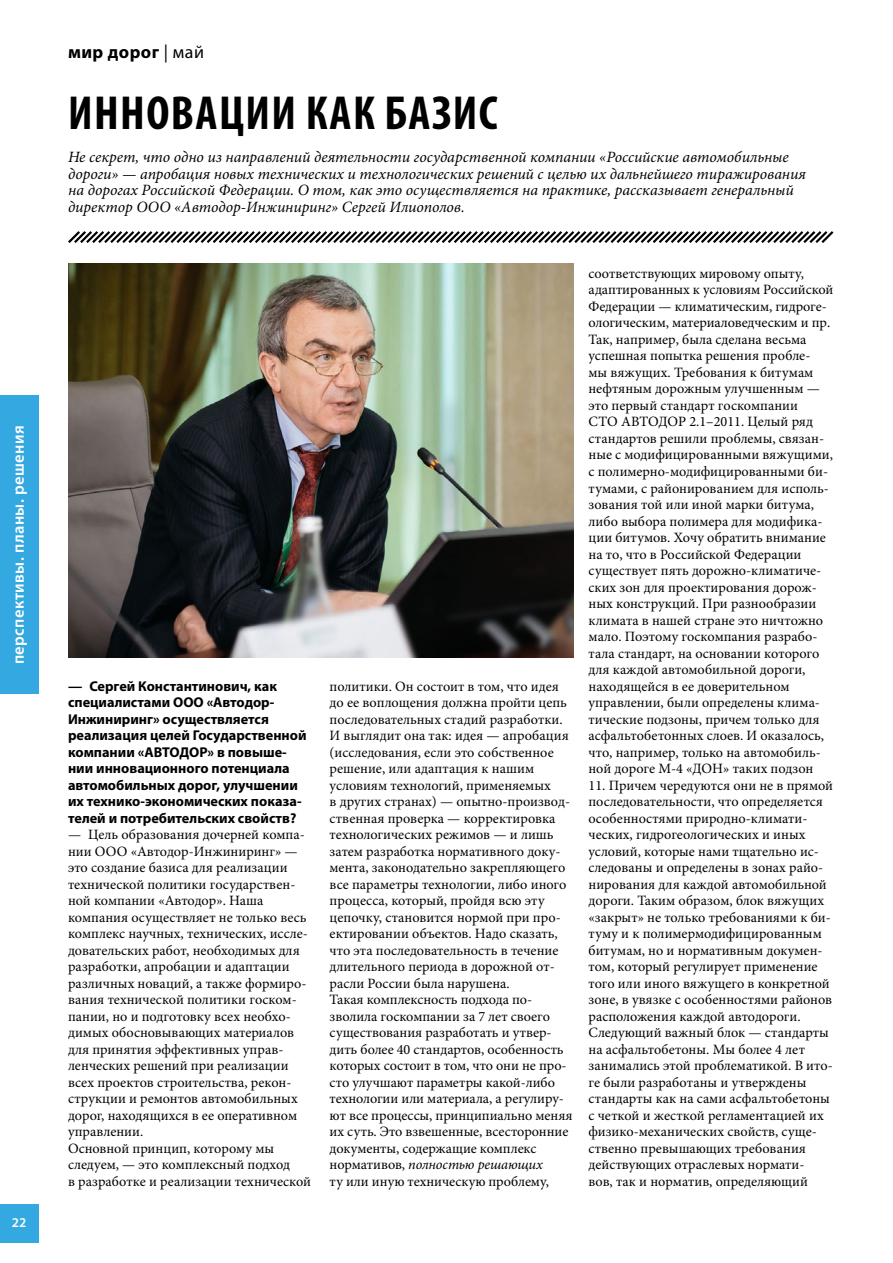
<style>
.page{position:relative;width:893px;height:1263px;background:#fff}
.page>*{position:absolute;margin:0;border:0;box-sizing:border-box;transform-origin:0 0}
.head_1{font:700 condensed 48px "Myriad Pro";letter-spacing:.03em;color:#000}
.t1{font:700 18px "Myriad Pro";letter-spacing:.025em;color:#000}
.t2{font:600 16.5px "Myriad Pro";letter-spacing:.025em;color:#fff}
.lid{font:italic 15.75px/16.5px "Minion Pro";color:#000}
.body{font:14.25px/16.5px "Minion Pro";color:#000}
.body-2{font:700 14.25px/16.5px "Myriad Pro";color:#000}
.t3{font:600 13.5px "Myriad Pro";color:#fff}
.s1{font-weight:400}
.s2{font-style:italic}
</style>
<div class="page">
<div style="left:0;top:1204px;width:38px;height:39px;background:#34a9e1"></div>
<div style="left:0;top:395px;width:38px;height:299px;background:#34a9e1"></div>
<svg style="left:68px;top:231px;width:766px;height:12px"></svg>
<img style="left:68px;top:264px;width:505px;height:393px">
<p class="t2" style="left:8px;top:664px;width:240px;rotate:-90deg">перспективы. планы. решения</p>
<p class="t3" style="left:12px;top:1213px;width:16px">22</p>
<p class="t1" style="left:68px;top:40px;width:137px">мир дорог <span class="s1">| май</span></p>
<p class="head_1" style="left:68px;top:83px;width:431px">ИННОВАЦИИ КАК БАЗИС</p>
<p class="lid" style="left:68px;top:149px;width:739px">Не секрет, что одно из направлений деятельности государственной компании «Российские автомобильные дороги» — апробация новых технических и технологических решений с целью их дальнейшего тиражирования на дорогах Российской Федерации. О том, как это осуществляется на практике, рассказывает генеральный директор ООО «Автодор-Инжиниринг» Сергей Илиополов.</p>
<p class="body-2" style="left:68px;top:677px;width:240px">— Сергей Константинович, как специалистами ООО «Автодор-<br>Инжиниринг» осуществляется реализация целей Государственной компании «АВТОДОР» в повыше&shy;нии инновационного потенциала автомобильных дорог, улучшении их технико-экономических показа&shy;телей и потребительских свойств?</p>
<p class="body" style="left:68px;top:826px;width:241px">— Цель образования дочерней компа&shy;нии ООО «Автодор-Инжиниринг» — это создание базиса для реализации технической политики государствен&shy;ной компании «Автодор». Наша компания осуществляет не только весь комплекс научных, технических, иссле&shy;довательских работ, необходимых для разработки, апробации и адаптации различных новаций, а также формиро&shy;вания технической политики госком&shy;пании, но и подготовку всех необхо&shy;димых обосновывающих материалов для принятия эффективных управ&shy;ленческих решений при реализации всех проектов строительства, рекон&shy;струкции и ремонтов автомобильных дорог, находящихся в ее оперативном управлении.</p>
<p class="body" style="left:68px;top:1140px;width:245px">Основной принцип, которому мы следуем, — это комплексный подход<br>в разработке и реализации технической</p>
<p class="body" style="left:330px;top:678px;width:242px">политики. Он состоит в том, что идея до ее воплощения должна пройти цепь последовательных стадий разработки.<br>И выглядит она так: идея — апробация (исследования, если это собственное решение, или адаптация к нашим условиям технологий, применяемых<br>в других странах) — опытно-производ&shy;ственная проверка — корректировка технологических режимов — и лишь затем разработка нормативного доку&shy;мента, законодательно закрепляющего все параметры технологии, либо иного процесса, который, пройдя всю эту цепочку, становится нормой при про&shy;ектировании объектов. Надо сказать, что эта последовательность в течение длительного периода в дорожной от&shy;расли России была нарушена.</p>
<p class="body" style="left:330px;top:991px;width:244px">Такая комплексность подхода по&shy;зволила госкомпании за 7 лет своего существования разработать и утвер&shy;дить более 40 стандартов, особенность которых состоит в том, что они не про&shy;сто улучшают параметры какой-либо технологии или материала, а регулиру&shy;ют все процессы, принципиально меняя их суть. Это взвешенные, всесторонние документы, содержащие комплекс нормативов, <span class="s2">полностью решающих<br></span>ту или иную техническую проблему,</p>
<p class="body" style="left:588px;top:265px;width:246px">соответствующих мировому опыту, адаптированных к условиям Российской Федерации — климатическим, гидроге&shy;ологическим, материаловедческим и пр.</p>
<p class="body" style="left:588px;top:331px;width:246px">Так, например, была сделана весьма успешная попытка решения пробле-<br>мы вяжущих. Требования к битумам нефтяным дорожным улучшенным — это первый стандарт госкомпании<br>СТО АВТОДОР 2.1–2011. Целый ряд стандартов решили проблемы, связан&shy;ные с модифицированными вяжущими, с полимерно-модифицированными би&shy;тумами, с районированием для исполь&shy;зования той или иной марки битума, либо выбора полимера для модифика&shy;ции битумов. Хочу обратить внимание на то, что в Российской Федерации существует пять дорожно-климатиче&shy;ских зон для проектирования дорож&shy;ных конструкций. При разнообразии климата в нашей стране это ничтожно мало. Поэтому госкомпания разрабо&shy;тала стандарт, на основании которого для каждой автомобильной дороги, находящейся в ее доверительном управлении, были определены клима&shy;тические подзоны, причем только для асфальтобетонных слоев. И оказалось, что, например, только на автомобиль&shy;ной дороге М-4 «ДОН» таких подзон</p>
<p class="body" style="left:588px;top:777px;width:246px">11. Причем чередуются они не в прямой последовательности, что определяется особенностями природно-климати&shy;ческих, гидрогеологических и иных условий, которые нами тщательно ис&shy;следованы и определены в зонах райо&shy;нирования для каждой автомобильной дороги. Таким образом, блок вяжущих «закрыт» не только требованиями к би&shy;туму и к полимермодифицированным битумам, но и нормативным докумен&shy;том, который регулирует применение того или иного вяжущего в конкретной зоне, в увязке с особенностями районов расположения каждой автодороги.</p>
<p class="body" style="left:588px;top:1024px;width:246px">Следующий важный блок — стандарты на асфальтобетоны. Мы более 4 лет занимались этой проблематикой. В ито&shy;ге были разработаны и утверждены стандарты как на сами асфальтобетоны с четкой и жесткой регламентацией их физико-механических свойств, суще&shy;ственно превышающих требования действующих отраслевых нормати-<br>вов, так и норматив, определяющий</p>
</div>
